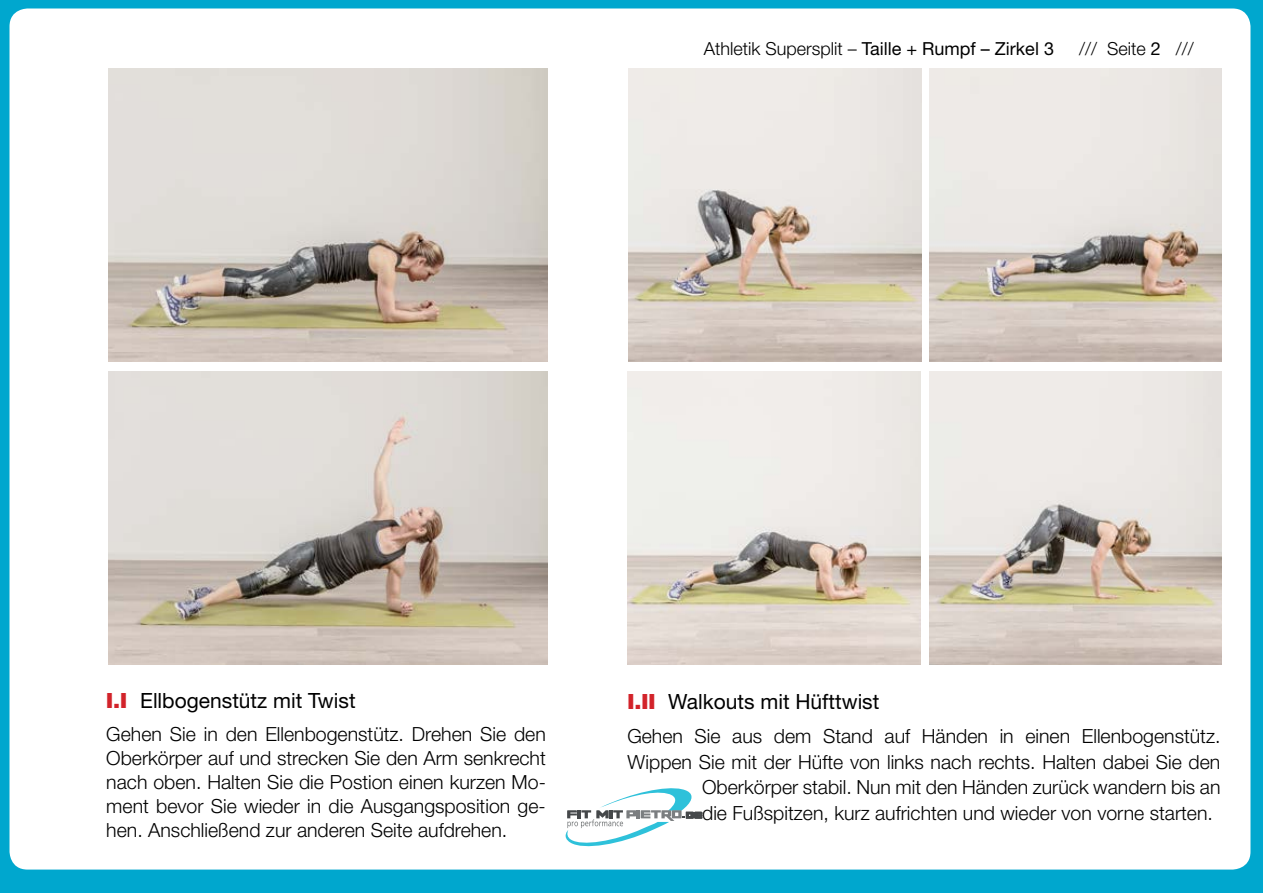
<style>
.page{position:relative;width:1263px;height:893px;background:#00a7ce}
.page>*{position:absolute;margin:0;border:0;box-sizing:border-box;transform-origin:0 0}
.t1{font:21px "Helvetica Neue LT Std";color:#000}
.t2{font:300 19.5px/24px "Helvetica Neue LT Std";color:#000;text-align:justify}
.t3{font:18px "Helvetica Neue LT Std";color:#000}
.t4{font:300 18px "Helvetica Neue LT Std";color:#000}
.s1{font-weight:300}
.s2{font-weight:400}
.s3{font-weight:900;color:#d2232a}
</style>
<div class="page">
<div style="left:10px;top:9px;width:1240px;height:860px;background:#fff;border-radius:18px"></div>
<svg style="left:565px;top:788px;width:137px;height:59px"></svg>
<img style="left:627px;top:371px;width:293px;height:293px">
<img style="left:929px;top:371px;width:293px;height:293px">
<img style="left:929px;top:69px;width:293px;height:293px">
<img style="left:628px;top:69px;width:293px;height:293px">
<img style="left:108px;top:69px;width:440px;height:293px">
<img style="left:108px;top:371px;width:440px;height:293px">
<p class="t3" style="left:704px;top:38px;width:352px"><span class="s1">Athletik Supersplit –</span> Taille + Rumpf – Zirkel 3</p>
<p class="t4" style="left:1079px;top:38px;width:116px">/// Seite <span class="s2">2</span> ///</p>
<p class="t1" style="left:106px;top:688px;width:251px"><span class="s3">I.I</span> Ellbogenstütz mit Twist</p>
<p class="t2" style="left:106px;top:721px;width:441px">Gehen Sie in den Ellenbogenstütz. Drehen Sie den Oberkörper auf und strecken Sie den Arm senkrecht nach oben. Halten Sie die Postion einen kurzen Mo&shy;ment bevor Sie wieder in die Ausgangsposition ge&shy;hen. Anschließend zur anderen Seite aufdrehen.</p>
<p class="t1" style="left:627px;top:689px;width:254px"><span class="s3">I.II</span> Walkouts mit Hüfttwist</p>
<p class="t2" style="left:627px;top:724px;width:595px">Gehen Sie aus dem Stand auf Händen in einen Ellenbogenstütz.</p>
<p class="t2" style="left:627px;top:749px;width:594px">Wippen Sie mit der Hüfte von links nach rechts. Halten dabei Sie den</p>
<p class="t2" style="left:702px;top:775px;width:520px">Oberkörper stabil. Nun mit den Händen zurück wandern bis an</p>
<p class="t2" style="left:702px;top:800px;width:512px">die Fußspitzen, kurz aufrichten und wieder von vorne starten.</p>
</div>
